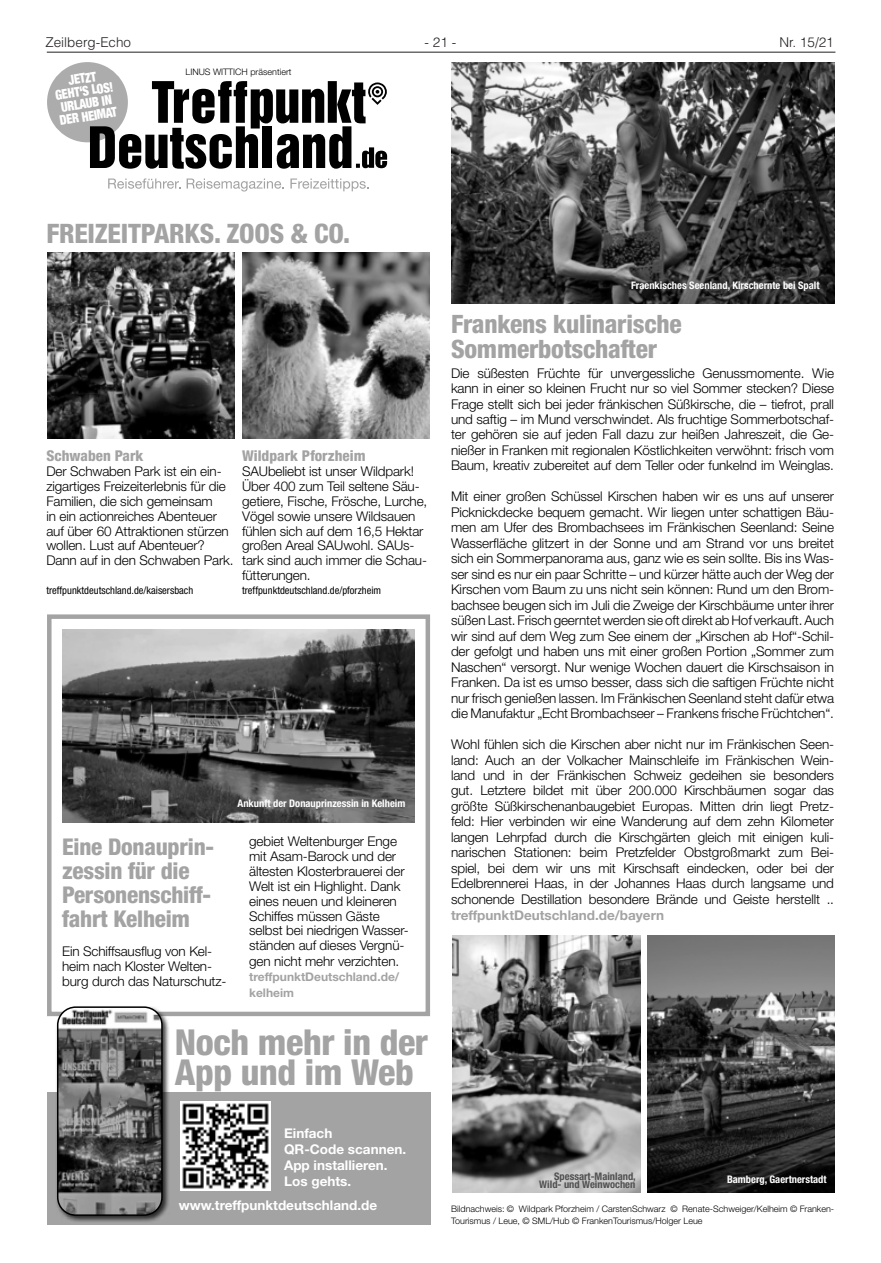
<style>
.page{position:relative;width:881px;height:1263px;background:#fff}
.page>*{position:absolute;margin:0;border:0;box-sizing:border-box;transform-origin:0 0}
.t1{font:800 condensed 35.7px/30.2px "Helvetica Neue LT";letter-spacing:-.01em;color:#a3a3a3}
.t2{font:800 condensed 26.85px "Helvetica Neue LT";letter-spacing:-.01em;color:#a3a3a3}
.t3{font:800 condensed 25.35px/24.5px "Helvetica Neue LT";letter-spacing:-.01em;color:#a3a3a3}
.t4{font:800 condensed 23.1px/23.9px "Helvetica Neue LT";letter-spacing:-.01em;color:#a3a3a3}
.t5{font:800 condensed 14.85px "Helvetica Neue LT";color:#a3a3a3}
.t6{font:300 13.5px "Helvetica LT";color:#231f20}
.t7{font:300 13.35px/15.5px "Helvetica Neue LT";letter-spacing:-.01em;color:#000}
.t8{font:700 13.35px/16.2px "Helvetica Neue LT";color:#fff}
.t9{font:900 condensed 13.35px/12.6px "Helvetica Neue";color:#fff;text-align:center;scale:.91 1}
.t10{font:700 13.35px "Helvetica Neue LT";color:#a3a3a3}
.t11{font:700 11.85px/16px "Helvetica Neue LT";color:#a3a3a3}
.t12{font:700 condensed 10.5px "Helvetica Neue LT";color:#fff}
.t13{font:condensed 10.5px "Helvetica Neue LT";color:#000}
.t14{font:700 condensed 10.5px/8.9px "Helvetica Neue LT";color:#505050;text-align:right}
.t15{font:300 9px/12px "Helvetica Neue LT";color:#000}
</style>
<div class="page">
<hr style="left:47px;top:52px;width:788px;height:1px;background:#231f20">
<div style="left:47px;top:62px;width:81px;height:80px;background:#acacac;border-radius:50%"></div>
<svg style="left:108px;top:178px;width:72px;height:11px"></svg>
<svg style="left:186px;top:179px;width:98px;height:12px"></svg>
<svg style="left:290px;top:179px;width:79px;height:12px"></svg>
<svg style="left:90px;top:81px;width:297px;height:88px"></svg>
<img style="left:62px;top:629px;width:353px;height:194px">
<div style="left:47px;top:614px;width:383px;height:402px;border:4px solid #a3a3a3"></div>
<img style="left:47px;top:253px;width:187px;height:185px">
<img style="left:242px;top:253px;width:187px;height:185px">
<div style="left:47px;top:1092px;width:383px;height:132px;background:#a3a3a3"></div>
<div style="left:55px;top:1005px;width:115px;height:218px;background:#000;opacity:.75"></div>
<img style="left:58px;top:1007px;width:104px;height:208px">
<div style="left:57px;top:1006px;width:106px;height:210px;border:1px solid #000;border-radius:18px"></div>
<img style="left:180px;top:1101px;width:90px;height:89px">
<img style="left:451px;top:63px;width:382px;height:240px">
<img style="left:452px;top:935px;width:187px;height:258px">
<img style="left:647px;top:935px;width:187px;height:258px">
<p class="t6" style="left:45px;top:34px;width:87px">Zeilberg-Echo</p>
<p class="t6" style="left:424px;top:34px;width:33px">- 21 -</p>
<p class="t6" style="left:779px;top:34px;width:56px">Nr. 15/21</p>
<p class="t15" style="left:185px;top:66px;width:107px">LINUS WITTICH präsentiert</p>
<p class="t9" style="left:52px;top:76px;width:66px;rotate:-9deg">JETZT<br>GEHT‘S LOS!<br>URLAUB IN<br>DER HEIMAT</p>
<h2 class="t2" style="left:46px;top:216px;width:305px">FREIZEITPARKS. ZOOS &amp; CO.</h2>
<p class="t5" style="left:46px;top:446px;width:98px">Schwaben Park</p>
<p class="t7" style="left:46px;top:463px;width:189px;line-height:14.9px">Der Schwaben Park ist ein ein&shy;zigartiges Freizeiterlebnis für die<br>Familien, die sich gemeinsam<br>in ein actionreiches Abenteuer auf über 60 Attraktionen stürzen wollen. Lust auf Abenteuer?<br>Dann auf in den Schwaben Park.</p>
<p class="t13" style="left:46px;top:584px;width:148px">treffpunktdeutschland.de/kaisersbach</p>
<p class="t5" style="left:242px;top:446px;width:125px">Wildpark Pforzheim</p>
<p class="t7" style="left:242px;top:463px;width:187px;line-height:14.9px">SAUbeliebt ist unser Wildpark!<br>Über 400 zum Teil seltene Säu&shy;getiere, Fische, Frösche, Lurche,<br>Vögel sowie unsere Wildsauen fühlen sich auf dem 16,5 Hektar großen Areal SAUwohl. SAUs&shy;tark sind auch immer die Schau&shy;fütterungen.</p>
<p class="t13" style="left:242px;top:584px;width:140px">treffpunktdeutschland.de/pforzheim</p>
<h3 class="t4" style="left:62px;top:834px;width:153px">Eine Donauprin&shy;zessin für die<br>Personenschiff&shy;fahrt Kelheim</h3>
<p class="t7" style="left:62px;top:944px;width:166px;line-height:14.9px">Ein Schiffsausflug von Kel&shy;heim nach Kloster Welten&shy;burg durch das Naturschutz-</p>
<p class="t12" style="left:237px;top:796px;width:169px">Ankunft der Donauprinzessin in Kelheim</p>
<p class="t7" style="left:249px;top:833px;width:161px;line-height:15px">gebiet Weltenburger Enge mit Asam-Barock und der ältesten Klosterbrauerei der<br>Welt ist ein Highlight. Dank eines neuen und kleineren<br>Schiffes müssen Gäste selbst bei niedrigen Wasser&shy;ständen auf dieses Vergnü&shy;gen nicht mehr verzichten.</p>
<p class="t11" style="left:249px;top:968px;width:152px">treffpunktDeutschland.de/ kelheim</p>
<h1 class="t1" style="left:175px;top:1026px;width:255px">Noch mehr in der<br>App und im Web</h1>
<p class="t8" style="left:284px;top:1124px;width:124px">Einfach<br>QR-Code scannen.<br>App installieren.<br>Los gehts.</p>
<p class="t8" style="left:179px;top:1197px;width:199px">www.treffpunktdeutschland.de</p>
<p class="t12" style="left:631px;top:279px;width:190px">Fraenkisches Seenland, Kirschernte bei Spalt</p>
<h3 class="t3" style="left:451px;top:312px;width:232px">Frankens kulinarische<br>Sommerbotschafter</h3>
<p class="t7" style="left:451px;top:365px;width:384px;text-align:justify">Die süßesten Früchte für unvergessliche Genussmomente. Wie kann in einer so kleinen Frucht nur so viel Sommer stecken? Diese Frage stellt sich bei jeder fränkischen Süßkirsche, die – tiefrot, prall und saftig – im Mund verschwindet. Als fruchtige Sommerbotschaf&shy;ter gehören sie auf jeden Fall dazu zur heißen Jahreszeit, die Ge&shy;nießer in Franken mit regionalen Köstlichkeiten verwöhnt: frisch vom Baum, kreativ zubereitet auf dem Teller oder funkelnd im Weinglas.</p>
<p class="t7" style="left:451px;top:489px;width:384px;text-align:justify">Mit einer großen Schüssel Kirschen haben wir es uns auf unserer Picknickdecke bequem gemacht. Wir liegen unter schattigen Bäu&shy;men am Ufer des Brombachsees im Fränkischen Seenland: Seine Wasserfläche glitzert in der Sonne und am Strand vor uns breitet sich ein Sommerpanorama aus, ganz wie es sein sollte. Bis ins Was&shy;ser sind es nur ein paar Schritte – und kürzer hätte auch der Weg der Kirschen vom Baum zu uns nicht sein können: Rund um den Brom&shy;bachsee beugen sich im Juli die Zweige der Kirschbäume unter ihrer süßen Last. Frisch geerntet werden sie oft direkt ab Hof verkauft. Auch wir sind auf dem Weg zum See einem der „Kirschen ab Hof“-Schil&shy;der gefolgt und haben uns mit einer großen Portion „Sommer zum Naschen“ versorgt. Nur wenige Wochen dauert die Kirschsaison in Franken. Da ist es umso besser, dass sich die saftigen Früchte nicht nur frisch genießen lassen. Im Fränkischen Seenland steht dafür etwa die Manufaktur „Echt Brombachseer – Frankens frische Früchtchen“.</p>
<p class="t7" style="left:451px;top:736px;width:384px;text-align:justify">Wohl fühlen sich die Kirschen aber nicht nur im Fränkischen Seen&shy;land: Auch an der Volkacher Mainschleife im Fränkischen Wein&shy;land und in der Fränkischen Schweiz gedeihen sie besonders gut. Letztere bildet mit über 200.000 Kirschbäumen sogar das größte Süßkirschenanbaugebiet Europas. Mitten drin liegt Pretz&shy;feld: Hier verbinden wir eine Wanderung auf dem zehn Kilometer langen Lehrpfad durch die Kirschgärten gleich mit einigen kuli&shy;narischen Stationen: beim Pretzfelder Obstgroßmarkt zum Bei&shy;spiel, bei dem wir uns mit Kirschsaft eindecken, oder bei der Edelbrennerei Haas, in der Johannes Haas durch langsame und schonende Destillation besondere Brände und Geiste herstellt ..</p>
<p class="t10" style="left:451px;top:907px;width:215px">treffpunktDeutschland.de/bayern</p>
<p class="t14" style="left:539px;top:1171px;width:98px">Spessart-Mainland,<br>Wild- und Weinwochen</p>
<p class="t12" style="left:726px;top:1173px;width:101px">Bamberg, Gaertnerstadt</p>
<p class="t15" style="left:451px;top:1202px;width:384px">Bildnachweis: © Wildpark Pforzheim / CarstenSchwarz © Renate-Schweiger/Kelheim © Franken-<br>Tourismus / Leue, © SML/Hub © FrankenTourismus/Holger Leue</p>
</div>
